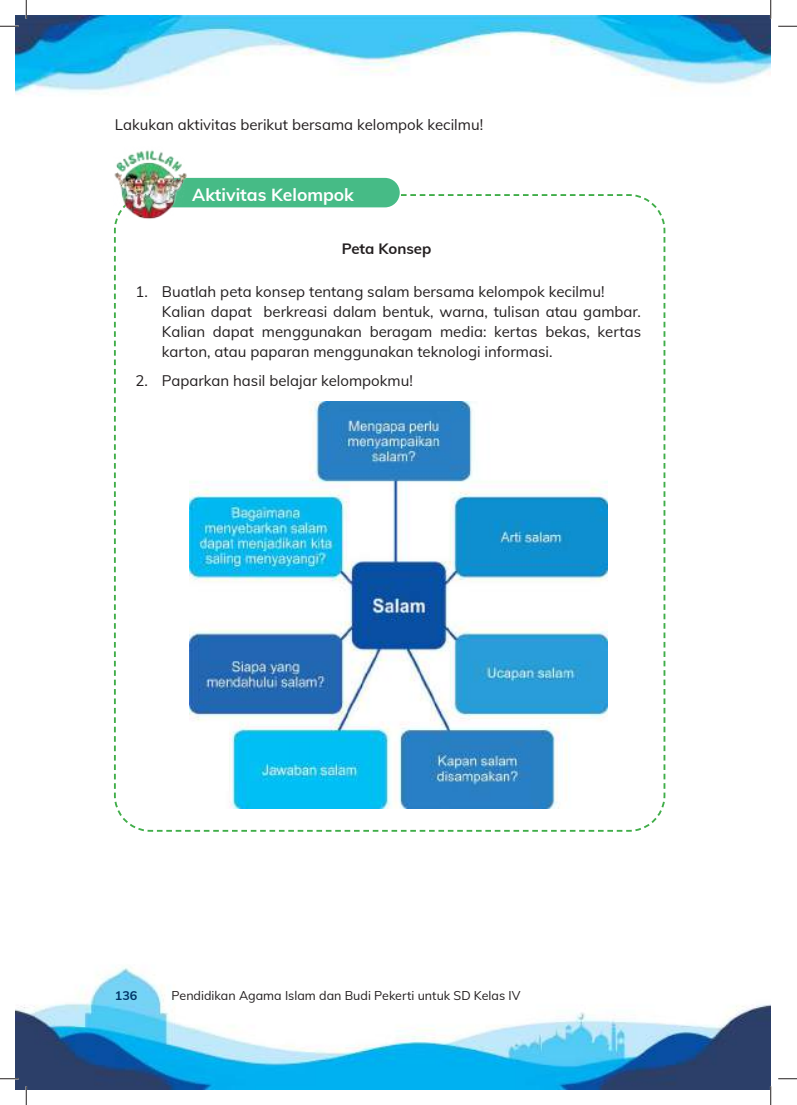
<style>
.page{position:relative;width:797px;height:1105px;background:#fff}
.page>*{position:absolute;margin:0;border:0;box-sizing:border-box;transform-origin:0 0}
.t1{font:700 17.5px "Mulish";color:#fff}
.t2{font:15px/20px "Mulish";color:#231f20}
.t3{font:700 15px "Mulish";color:#231f20}
.t4{font:12.5px "Mulish";color:#231f20}
.t5{font:700 12.5px "Mulish";color:#013668}
</style>
<div class="page">
<img style="left:16px;top:967px;width:754px;height:122px">
<img style="left:16px;top:16px;width:754px;height:80px">
<svg style="left:114px;top:194px;width:552px;height:638px"></svg>
<img style="left:189px;top:401px;width:418px;height:408px">
<div style="left:137px;top:178px;width:263px;height:29px;background:#46bb86;border-radius:15px"></div>
<img style="left:114px;top:150px;width:73px;height:70px">
<svg style="left:0;top:25px;width:19px;height:2px"></svg>
<svg style="left:778px;top:25px;width:19px;height:2px"></svg>
<svg style="left:0;top:1078px;width:19px;height:1px"></svg>
<svg style="left:778px;top:1078px;width:19px;height:1px"></svg>
<svg style="left:25px;top:0;width:2px;height:19px"></svg>
<svg style="left:25px;top:1086px;width:2px;height:19px"></svg>
<svg style="left:770px;top:0;width:1px;height:19px"></svg>
<svg style="left:770px;top:1086px;width:1px;height:19px"></svg>
<p class="t2" style="left:115px;top:116px;width:370px">Lakukan aktivitas berikut bersama kelompok kecilmu!</p>
<p class="t1" style="left:192px;top:189px;width:163px">Aktivitas Kelompok</p>
<p class="t3" style="left:342px;top:243px;width:91px">Peta Konsep</p>
<p class="t2" style="left:162px;top:283px;width:480px;text-indent:-26px">1. Buatlah peta konsep tentang salam bersama kelompok kecilmu!<br>Kalian dapat berkreasi dalam bentuk, warna, tulisan atau gambar.<br>Kalian dapat menggunakan beragam media: kertas bekas, kertas karton, atau paparan menggunakan teknologi informasi.</p>
<p class="t2" style="left:136px;top:372px;width:279px">2. Paparkan hasil belajar kelompokmu!</p>
<p class="t5" style="left:115px;top:991px;width:24px">136</p>
<p class="t4" style="left:172px;top:991px;width:350px">Pendidikan Agama Islam dan Budi Pekerti untuk SD Kelas IV</p>
</div>
